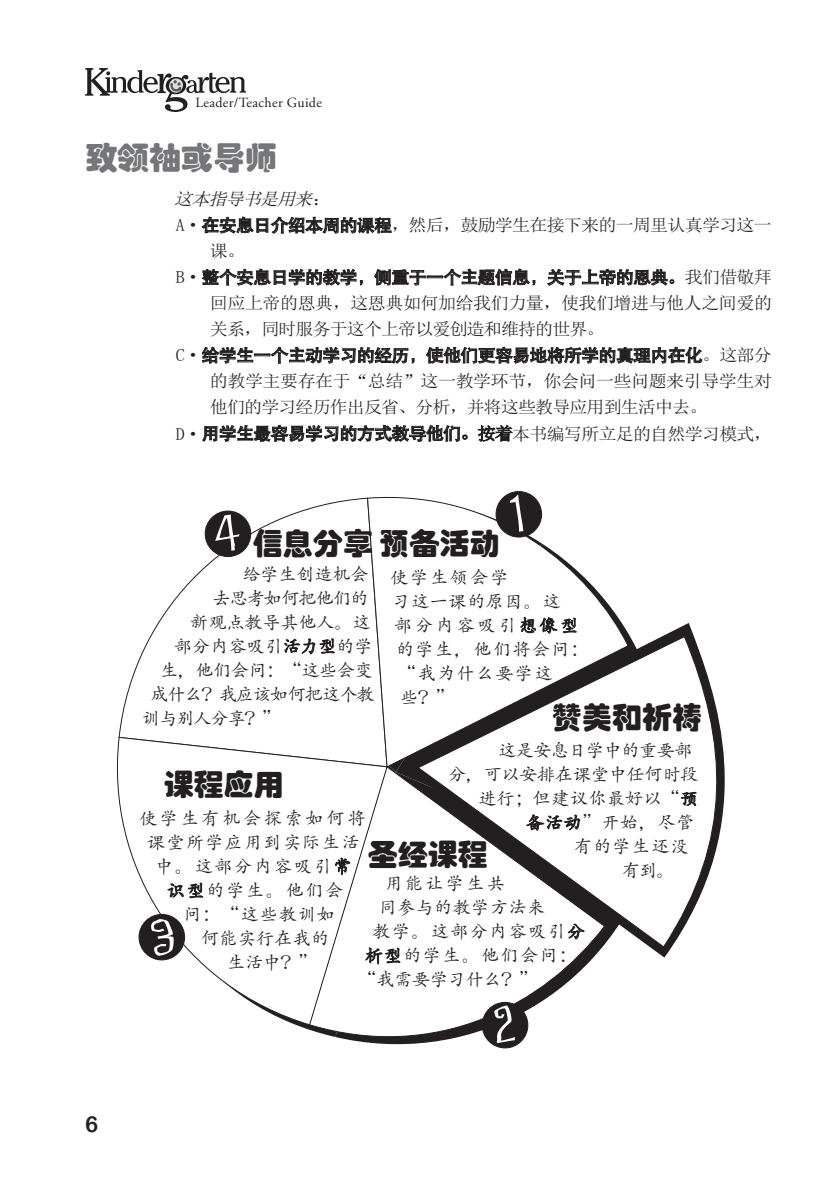
<style>
.page{position:relative;width:840px;height:1191px;background:#fff}
.page>*{position:absolute;margin:0;border:0;box-sizing:border-box;transform-origin:0 0}
.课堂环节{font:32px "FZHPJW GB1 0";color:#757679}
.课堂环节-2{font:30px "FZHPJW GB1 0";color:#231f20}
.t1{font:22px "Arial Rounded MT Bold";color:#231f20}
.內文{font:18px "Adobe Kaiti Std";letter-spacing:.03em;color:#231f20}
.內文-2{font:18px "Adobe Kaiti Std";letter-spacing:.08em;color:#231f20}
.內文-3{font:18px "Adobe Kaiti Std";color:#231f20}
.內文-4{font:18px "Adobe Kaiti Std";letter-spacing:-.01em;color:#231f20}
.內文-5{font:18px "Adobe Kaiti Std";letter-spacing:-.02em;color:#231f20}
.內文-6{font:18px "Adobe Kaiti Std";letter-spacing:.155em;color:#231f20}
.內文-7{font:18px "Adobe Kaiti Std";letter-spacing:-.045em;color:#231f20}
.內文-8{font:18px "Adobe Kaiti Std";letter-spacing:.075em;color:#231f20}
.內文-9{font:18px "Adobe Kaiti Std";letter-spacing:.1em;color:#231f20}
.內文-10{font:18px "Adobe Kaiti Std";letter-spacing:-.04em;color:#231f20}
.內文-11{font:18px "Adobe Kaiti Std";letter-spacing:.095em;color:#231f20}
.n內文{font:17.2px/26px "Sim Sun";letter-spacing:-.04em;color:#231f20;text-align:justify;scale:1.05 1}
.n內文-2{font:italic 17.2px "Sim Sun";color:#231f20;scale:1.05 1}
.t2{font:14px "Adobe Garamond Pro";letter-spacing:.025em;color:#231f20}
.s1{font-style:normal}
.s2{font-family:"ST Heiti"}
</style>
<div class="page">
<svg style="left:85px;top:68px;width:161px;height:44px"></svg>
<svg style="left:201px;top:216px;width:191px;height:18px"></svg>
<svg style="left:201px;top:268px;width:162px;height:18px"></svg>
<svg style="left:374px;top:268px;width:161px;height:18px"></svg>
<svg style="left:546px;top:268px;width:128px;height:18px"></svg>
<svg style="left:201px;top:346px;width:214px;height:18px"></svg>
<svg style="left:426px;top:346px;width:276px;height:18px"></svg>
<svg style="left:202px;top:424px;width:266px;height:18px"></svg>
<svg style="left:477px;top:424px;width:35px;height:18px"></svg>
<svg style="left:308px;top:768px;width:286px;height:281px"></svg>
<svg style="left:118px;top:497px;width:248px;height:239px"></svg>
<svg style="left:116px;top:736px;width:272px;height:289px"></svg>
<div style="left:205px;top:511px;width:45px;height:45px;background:#231f20;border-radius:50%"></div>
<div style="left:205px;top:510px;width:46px;height:47px;border:1px solid #231f20;border-radius:50%"></div>
<svg style="left:215px;top:514px;width:24px;height:37px"></svg>
<div style="left:139px;top:914px;width:45px;height:46px;background:#231f20;border-radius:50%"></div>
<div style="left:138px;top:914px;width:47px;height:46px;border:1px solid #231f20;border-radius:50%"></div>
<svg style="left:366px;top:491px;width:256px;height:277px"></svg>
<div style="left:496px;top:491px;width:45px;height:46px;background:#231f20;border-radius:50%"></div>
<div style="left:495px;top:491px;width:46px;height:46px;border:1px solid #231f20;border-radius:50%"></div>
<svg style="left:509px;top:495px;width:14px;height:37px"></svg>
<svg style="left:403px;top:623px;width:291px;height:334px"></svg>
<svg style="left:417px;top:635px;width:308px;height:313px"></svg>
<div style="left:482px;top:1002px;width:45px;height:46px;background:#231f20;border-radius:50%"></div>
<div style="left:481px;top:1002px;width:47px;height:46px;border:1px solid #231f20;border-radius:50%"></div>
<svg style="left:494px;top:1005px;width:20px;height:38px"></svg>
<svg style="left:519px;top:598px;width:58px;height:36px"></svg>
<svg style="left:680px;top:789px;width:17px;height:17px"></svg>
<svg style="left:525px;top:813px;width:55px;height:50px"></svg>
<svg style="left:283px;top:619px;width:52px;height:35px"></svg>
<svg style="left:334px;top:851px;width:16px;height:24px"></svg>
<svg style="left:151px;top:863px;width:53px;height:92px"></svg>
<svg style="left:566px;top:923px;width:18px;height:16px"></svg>
<svg style="left:364px;top:882px;width:37px;height:82px"></svg>
<p class="t2" style="left:195px;top:94px;width:128px">Leader/Teacher Guide</p>
<p class="课堂环节" style="left:85px;top:137px;width:193px">致领袖或导师</p>
<p class="n內文-2" style="left:174px;top:191px;width:150px">这本指导书是用来<span class="s1">：</span></p>
<p class="n內文" style="left:210px;top:212px;width:536px;text-indent:-34px">A·<span class="s2">在安息日介绍本周的课程</span>，然后，鼓励学生在接下来的一周里认真学习这一课。</p>
<p class="n內文" style="left:210px;top:264px;width:536px;text-indent:-34px">B·<span class="s2">整个安息日学的教学，侧重于一个主题信息，关于上帝的恩典</span>。我们借敬拜回应上帝的恩典，这恩典如何加给我们力量，使我们增进与他人之间爱的关系，同时服务于这个上帝以爱创造和维持的世界。</p>
<p class="n內文" style="left:210px;top:342px;width:536px;text-indent:-34px">C·<span class="s2">给学生一个主动学习的经历，使他们更容易地将所学的真理内在化</span>。这部分的教学主要存在于“总结”这一教学环节，你会问一些问题来引导学生对他们的学习经历作出反省、分析，并将这些教导应用到生活中去。</p>
<p class="n內文" style="left:176px;top:420px;width:568px">D·<span class="s2">用学生最容易学习的方式教导他们。</span>按着本书编写所立足的自然学习模式，</p>
<p class="课堂环节-2" style="left:253px;top:524px;width:248px">信息分享预备活动</p>
<p class="內文-3" style="left:242px;top:563px;width:127px">给学生创造机会</p>
<p class="內文-10" style="left:212px;top:587px;width:157px">去思考如何把他们的</p>
<p class="內文-3" style="left:190px;top:611px;width:181px">新观点教导其他人。这</p>
<p class="內文-3" style="left:174px;top:635px;width:199px">部分内容吸引活力型的学</p>
<p class="內文-5" style="left:160px;top:659px;width:214px">生，他们会问：“这些会变</p>
<p class="內文-7" style="left:150px;top:683px;width:226px">成什么？我应该如何把这个教</p>
<p class="內文" style="left:142px;top:707px;width:139px">训与别人分享？”</p>
<p class="內文" style="left:390px;top:566px;width:119px">使学生领会学</p>
<p class="內文" style="left:392px;top:590px;width:170px">习这一课的原因。这</p>
<p class="內文-6" style="left:394px;top:614px;width:186px">部分内容吸引想像型</p>
<p class="內文-8" style="left:396px;top:638px;width:193px">的学生，他们将会问：</p>
<p class="內文-2" style="left:398px;top:662px;width:155px">“我为什么要学这</p>
<p class="內文" style="left:400px;top:686px;width:55px">些？”</p>
<p class="內文-5" style="left:498px;top:739px;width:196px">这是安息日学中的重要部</p>
<p class="內文-4" style="left:448px;top:763px;width:251px">分，可以安排在课堂中任何时段</p>
<p class="內文" style="left:478px;top:787px;width:221px">进行；但建议你最好以“预</p>
<p class="內文" style="left:526px;top:811px;width:170px">备活动”开始，尽管</p>
<p class="內文" style="left:574px;top:835px;width:116px">有的学生还没</p>
<p class="內文" style="left:622px;top:859px;width:54px">有到。</p>
<p class="课堂环节-2" style="left:551px;top:698px;width:151px">赞美和祈祷</p>
<p class="课堂环节-2" style="left:164px;top:765px;width:121px">课程应用</p>
<p class="內文-6" style="left:139px;top:807px;width:228px">使学生有机会探索如何将</p>
<p class="內文-2" style="left:147px;top:831px;width:214px">课堂所学应用到实际生活</p>
<p class="內文-9" style="left:155px;top:855px;width:197px">中。这部分内容吸引常</p>
<p class="內文-11" style="left:167px;top:879px;width:177px">识型的学生。他们会</p>
<p class="內文" style="left:183px;top:903px;width:154px">问：“这些教训如</p>
<p class="內文" style="left:201px;top:927px;width:130px">何能实行在我的</p>
<p class="內文" style="left:227px;top:951px;width:91px">生活中？”</p>
<p class="课堂环节-2" style="left:367px;top:835px;width:121px">圣经课程</p>
<p class="內文" style="left:384px;top:872px;width:121px">用能让学生共</p>
<p class="內文" style="left:378px;top:896px;width:168px">同参与的教学方法来</p>
<p class="內文-2" style="left:372px;top:920px;width:213px">教学。这部分内容吸引分</p>
<p class="內文-2" style="left:364px;top:944px;width:214px">析型的学生。他们会问：</p>
<p class="內文-4" style="left:358px;top:968px;width:180px">“我需要学习什么？”</p>
<p class="t1" style="left:85px;top:1110px;width:15px">6</p>
</div>
